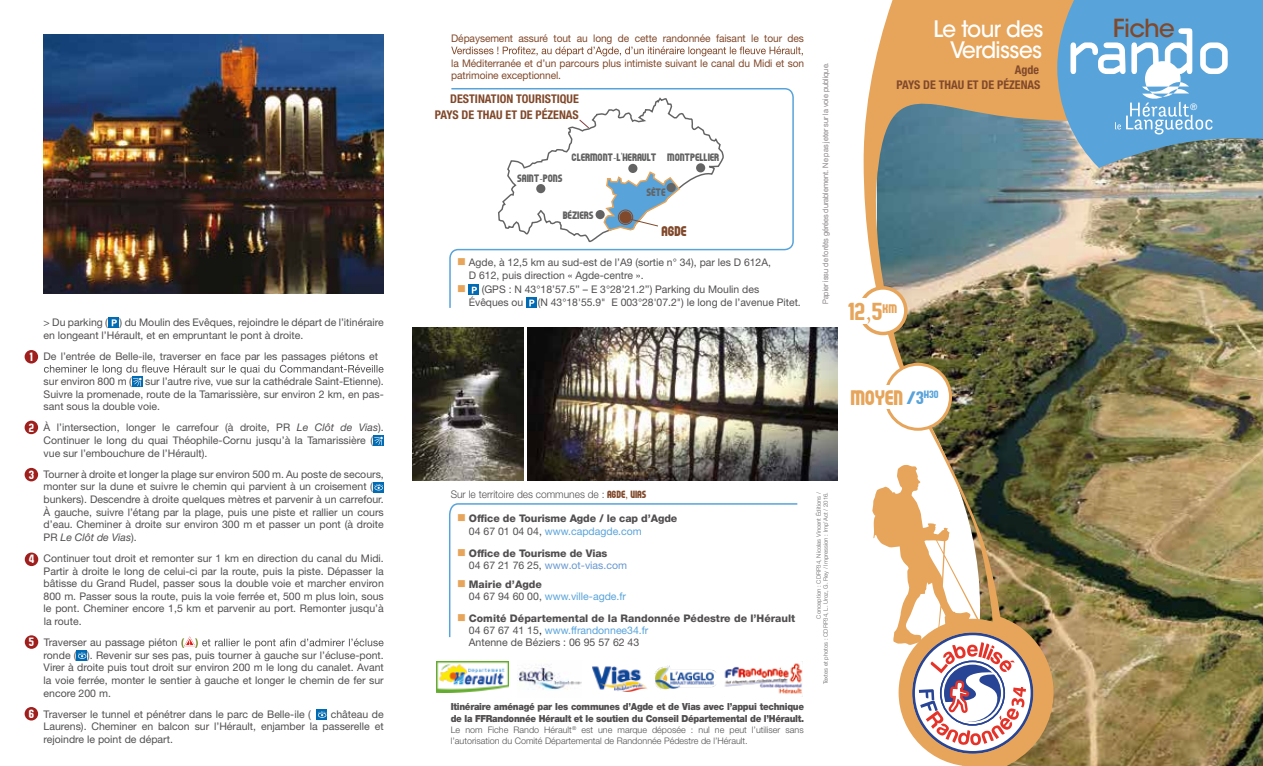
<style>
.page{position:relative;width:1263px;height:766px;background:#fff}
.page>*{position:absolute;margin:0;border:0;box-sizing:border-box;transform-origin:0 0}
.t1{font:500 24.75px "ITC Avant Garde Std";letter-spacing:-.03em;color:#81492b}
.t2{font:24.6px "F.C. BARCELONA";color:#e6a55b}
.t3{font:500 22.5px/21px "ITC Avant Garde Std";letter-spacing:-.03em;color:#fff;text-align:right;scale:.96 1}
.t4{font:21px "F.C. BARCELONA";color:#e6a55b}
.t5{font:14.1px "F.C. BARCELONA";color:#81492b}
.t6{font:700 condensed 12px/15.6px "Helvetica Neue LT Std";color:#81492b;text-align:right}
.t7{font:12px "F.C. BARCELONA";color:#fff}
.t8{font:12px "Wingdings";color:#e6a55b}
.t9{font:10.8px "F.C. BARCELONA";color:#646363}
.t10{font:10.65px "F.C. BARCELONA";color:#58a3da}
.t11{font:10.5px/12.6px "Helvetica Neue LT Std";color:#524f50}
.t12{font:800 10.5px/12.6px "Helvetica Neue LT Std";color:#524f50}
.t13{font:10.5px/12.6px "Helvetica Neue LT Std";letter-spacing:-.01em;color:#81492b}
.t14{font:10.5px/12.6px "Helvetica Neue LT Std";color:#58a3da}
.t15{font:300 10.5px "Helvetica Neue LT Std";color:#524f50}
.t16{font:900 9.75px/11.7px "Helvetica Neue LT Std";letter-spacing:-.03em;color:#524f50;scale:.92 1}
.t17{font:300 9px/10.8px "Helvetica Neue LT Std";color:#524f50}
.t18{font:9px "Helvetica Neue LT Std";color:#fff}
.t19{font:300 7.5px "Helvetica Neue LT Std";color:#9f9a9b}
.t20{font:300 6px/7.2px "Helvetica Neue LT Std";color:#646363;text-align:right}
.s1{font-style:italic}
.s2{font-weight:500;color:#637509}
.s3{color:#e6a55b}
.s4{font-size:18px}
.s5{font-family:"F.C. BARCELONA";font-weight:400;color:#81492b}
.s6{font-weight:400}
.s7{font-weight:400;color:#58a3da}
.s8{font-weight:400;color:#6698d1}
.s9{font-weight:800;color:#524f50}
.s10{color:#524f50}
.s11{font-weight:400;color:#1d1d1b}
</style>
<div class="page">
<img style="left:776px;top:0;width:487px;height:765px">
<svg style="left:860px;top:288px;width:46px;height:45px"></svg>
<div style="left:858px;top:286px;width:49px;height:49px;border:4px solid #e6a55b;border-radius:50%"></div>
<div style="left:844px;top:298px;width:53px;height:25px;background:#fff"></div>
<div style="left:885px;top:364px;width:65px;height:65px;background:#fff;border-radius:50%"></div>
<div style="left:884px;top:362px;width:68px;height:68px;border:3px solid #e6a55b;border-radius:50%"></div>
<div style="left:838px;top:385px;width:66px;height:23px;background:#fff"></div>
<svg style="left:872px;top:464px;width:181px;height:301px"></svg>
<svg style="left:451px;top:46px;width:352px;height:10px"></svg>
<svg style="left:449px;top:87px;width:345px;height:222px"></svg>
<svg style="left:449px;top:502px;width:350px;height:136px"></svg>
<img style="left:527px;top:327px;width:311px;height:153px">
<img style="left:412px;top:327px;width:111px;height:153px">
<img style="left:44px;top:34px;width:340px;height:259px">
<svg style="left:109px;top:317px;width:10px;height:10px"></svg>
<svg style="left:112px;top:319px;width:5px;height:7px"></svg>
<div style="left:132px;top:376px;width:11px;height:11px;background:#016bb3"></div>
<svg style="left:44px;top:365px;width:340px;height:21px"></svg>
<div style="left:373px;top:435px;width:11px;height:11px;background:#016bb3"></div>
<svg style="left:374px;top:436px;width:9px;height:9px"></svg>
<svg style="left:373px;top:482px;width:11px;height:10px"></svg>
<svg style="left:374px;top:484px;width:9px;height:6px"></svg>
<svg style="left:184px;top:636px;width:11px;height:10px"></svg>
<svg style="left:202px;top:638px;width:182px;height:10px"></svg>
<svg style="left:77px;top:650px;width:10px;height:10px"></svg>
<svg style="left:78px;top:652px;width:8px;height:6px"></svg>
<svg style="left:317px;top:709px;width:10px;height:10px"></svg>
<svg style="left:318px;top:711px;width:8px;height:6px"></svg>
<div style="left:25px;top:420px;width:13px;height:14px;background:#9f1f1d;border-radius:50%"></div>
<div style="left:25px;top:706px;width:13px;height:14px;background:#9f1f1d;border-radius:50%"></div>
<div style="left:25px;top:468px;width:13px;height:13px;background:#9f1f1d;border-radius:50%"></div>
<div style="left:25px;top:350px;width:13px;height:13px;background:#9f1f1d;border-radius:50%"></div>
<div style="left:25px;top:552px;width:13px;height:14px;background:#9f1f1d;border-radius:50%"></div>
<div style="left:25px;top:635px;width:13px;height:13px;background:#9f1f1d;border-radius:50%"></div>
<svg style="left:1057px;top:0;width:206px;height:168px"></svg>
<img style="left:724px;top:661px;width:78px;height:35px">
<img style="left:592px;top:666px;width:55px;height:26px">
<img style="left:518px;top:665px;width:64px;height:25px">
<svg style="left:497px;top:96px;width:227px;height:147px"></svg>
<img style="left:437px;top:661px;width:71px;height:31px">
<div style="left:526px;top:297px;width:10px;height:11px;background:#016bb3"></div>
<svg style="left:529px;top:299px;width:5px;height:7px"></svg>
<img style="left:655px;top:665px;width:61px;height:24px">
<p class="t7" style="left:30px;top:350px;width:5px">1</p>
<p class="t7" style="left:29px;top:421px;width:7px">2</p>
<p class="t7" style="left:29px;top:468px;width:7px">3</p>
<p class="t7" style="left:29px;top:553px;width:7px">4</p>
<p class="t7" style="left:29px;top:636px;width:7px">5</p>
<p class="t7" style="left:29px;top:707px;width:7px">6</p>
<p class="t11" style="left:44px;top:316px;width:342px">&gt; Du parking ( ) du Moulin des Evêques, rejoindre le départ de l’itinéraire en longeant l’Hérault, et en empruntant le pont à droite.</p>
<p class="t11" style="left:44px;top:349px;width:336px">De l’entrée de Belle-ile, traverser en face par les passages piétons et</p>
<p class="t11" style="left:44px;top:375px;width:90px">sur environ 800 m (</p>
<p class="t11" style="left:44px;top:375px;width:342px;text-align:justify;text-indent:102px">sur l’autre rive, vue sur la cathédrale Saint-Etienne).<br>Suivre la promenade, route de la Tamarissière, sur environ 2 km, en pas&shy;sant sous la double voie.</p>
<p class="t11" style="left:44px;top:421px;width:342px">À l’intersection, longer le carrefour (à droite, PR <span class="s1">Le Clôt de Vias</span>).<br>Continuer le long du quai Théophile-Cornu jusqu’à la Tamarissière ( vue sur l’embouchure de l’Hérault).</p>
<p class="t11" style="left:44px;top:467px;width:342px">Tourner à droite et longer la plage sur environ 500 m. Au poste de secours, monter sur la dune et suivre le chemin qui parvient à un croisement ( bunkers). Descendre à droite quelques mètres et parvenir à un carrefour.<br>À gauche, suivre l’étang par la plage, puis une piste et rallier un cours d’eau. Cheminer à droite sur environ 300 m et passer un pont (à droite PR <span class="s1">Le Clôt de Vias</span>).</p>
<p class="t11" style="left:44px;top:551px;width:342px;text-align:justify">Continuer tout droit et remonter sur 1 km en direction du canal du Midi.<br>Partir à droite le long de celui-ci par la route, puis la piste. Dépasser la bâtisse du Grand Rudel, passer sous la double voie et marcher environ 800 m. Passer sous la route, puis la voie ferrée et, 500 m plus loin, sous le pont. Cheminer encore 1,5 km et parvenir au port. Remonter jusqu’à la route.</p>
<p class="t11" style="left:44px;top:635px;width:342px">Traverser au passage piéton <span class="s2">( )<br></span>ronde ( ). Revenir sur ses pas, puis tourner à gauche sur l’écluse-pont.<br>Virer à droite puis tout droit sur environ 200 m le long du canalet. Avant la voie ferrée, monter le sentier à gauche et longer le chemin de fer sur encore 200 m.</p>
<p class="t11" style="left:44px;top:707px;width:269px">Traverser le tunnel et pénétrer dans le parc de Belle-ile (</p>
<p class="t11" style="left:44px;top:707px;width:342px;text-align:justify;text-indent:287px">château de Laurens). Cheminer en balcon sur l’Hérault, enjamber la passerelle et rejoindre le point de départ.</p>
<p class="t13" style="left:451px;top:31px;width:354px">Dépaysement assuré tout au long de cette randonnée faisant le tour des</p>
<p class="t13" style="left:451px;top:57px;width:354px">la Méditerranée et d’un parcours plus intimiste suivant le canal du Midi et son patrimoine exceptionnel.</p>
<p class="t6" style="left:435px;top:91px;width:146px">DESTINATION TOURISTIQUE<br>PAYS DE THAU ET DE PÉZENAS</p>
<p class="t9" style="left:572px;top:151px;width:86px">CLERMONT-L'HERAULT</p>
<p class="t9" style="left:517px;top:173px;width:47px">SAINT-PONS</p>
<p class="t9" style="left:668px;top:152px;width:54px">MONTPELLIER</p>
<p class="t9" style="left:563px;top:209px;width:32px">BÉZIERS</p>
<p class="t9" style="left:647px;top:187px;width:21px">SÈTE</p>
<h3 class="t5" style="left:662px;top:224px;width:27px">AGDE</h3>
<p class="t11" style="left:469px;top:256px;width:304px;text-indent:-12px"><span class="s3">■</span> Agde, à 12,5 km au sud-est de l’A9 (sortie n° 34), par les D 612A,<br>D 612, puis direction « Agde-centre ».</p>
<p class="t11" style="left:469px;top:283px;width:292px;text-indent:-12px"><span class="s3">■</span> (GPS : N 43°18’57.5’’ – E 3°28’21.2’’) Parking du Moulin des<br>Évêques ou</p>
<p class="t11" style="left:538px;top:296px;width:265px">(N 43°18'55.9" E 003°28'07.2") le long de l’avenue Pitet.</p>
<p class="t19" style="left:821px;top:304px;width:243px;rotate:-90deg">Papier issu de forêts gérées durablement. Ne pas jeter sur la voie publique.</p>
<h3 class="t3" style="left:933px;top:18px;width:116px">Le tour des<br>Verdisses</h3>
<p class="t6" style="left:896px;top:62px;width:145px">Agde<br>PAYS DE THAU ET DE PÉZENAS</p>
<h2 class="t2" style="left:848px;top:298px;width:50px">12,5<sup>KM</sup></h2>
<h3 class="t4" style="left:851px;top:386px;width:54px">MOYEN</h3>
<p class="t10" style="left:907px;top:389px;width:34px"><span class="s4">/3</span>H30</p>
<p class="t15" style="left:451px;top:488px;width:197px">Sur le territoire des communes de : <span class="s5">AGDE, VIAS</span></p>
<p class="t12" style="left:469px;top:512px;width:210px;text-indent:-12px"><span class="s3">■</span> Office de Tourisme Agde / le cap d’Agde<br><span class="s6">04 67 01 04 04,</span> <span class="s7">www.capdagde.com</span></p>
<p class="t12" style="left:469px;top:546px;width:160px;text-indent:-12px"><span class="s3">■</span> Office de Tourisme de Vias<br><span class="s6">04 67 21 76 25,</span> <span class="s8">www.ot-vias.com</span></p>
<p class="t8" style="left:457px;top:576px;width:10px">■</p>
<p class="t14" style="left:469px;top:577px;width:159px"><span class="s9">Mairie d’Agde<br></span><span class="s10">04 67 94 60 00,</span> www.ville-agde.fr</p>
<p class="t12" style="left:469px;top:611px;width:328px;text-indent:-12px"><span class="s3">■</span> Comité Départemental de la Randonnée Pédestre de l’Hérault<br><span class="s6">04 67 67 41 15</span><span class="s11">,</span> <span class="s7">www.ffrandonnee34.fr</span></p>
<p class="t11" style="left:469px;top:636px;width:172px">Antenne de Béziers : 06 95 57 62 43</p>
<p class="t16" style="left:451px;top:700px;width:386px">Itinéraire aménagé par les communes d’Agde et de Vias avec l’appui technique de la FFRandonnée Hérault et le soutien du Conseil Départemental de l’Hérault.</p>
<p class="t17" style="left:451px;top:723px;width:354px">Le nom Fiche Rando Hérault<sup>®</sup> est une marque déposée : nul ne peut l’utiliser sans l’autorisation du Comité Départemental de Randonnée Pédestre de l’Hérault.</p>
<p class="t20" style="left:815px;top:684px;width:194px;rotate:-90deg">Conception : CDRP34, Nicolas Vincent Éditions /<br>Textes et photos : CDRP34, L. Uroz, G. Rey / Impression : Imp’Act / 2016.</p>
<h1 class="t1" style="left:1113px;top:13px;width:64px">Fiche</h1>
<p class="t18" style="left:1190px;top:101px;width:9px">®</p>
</div>
